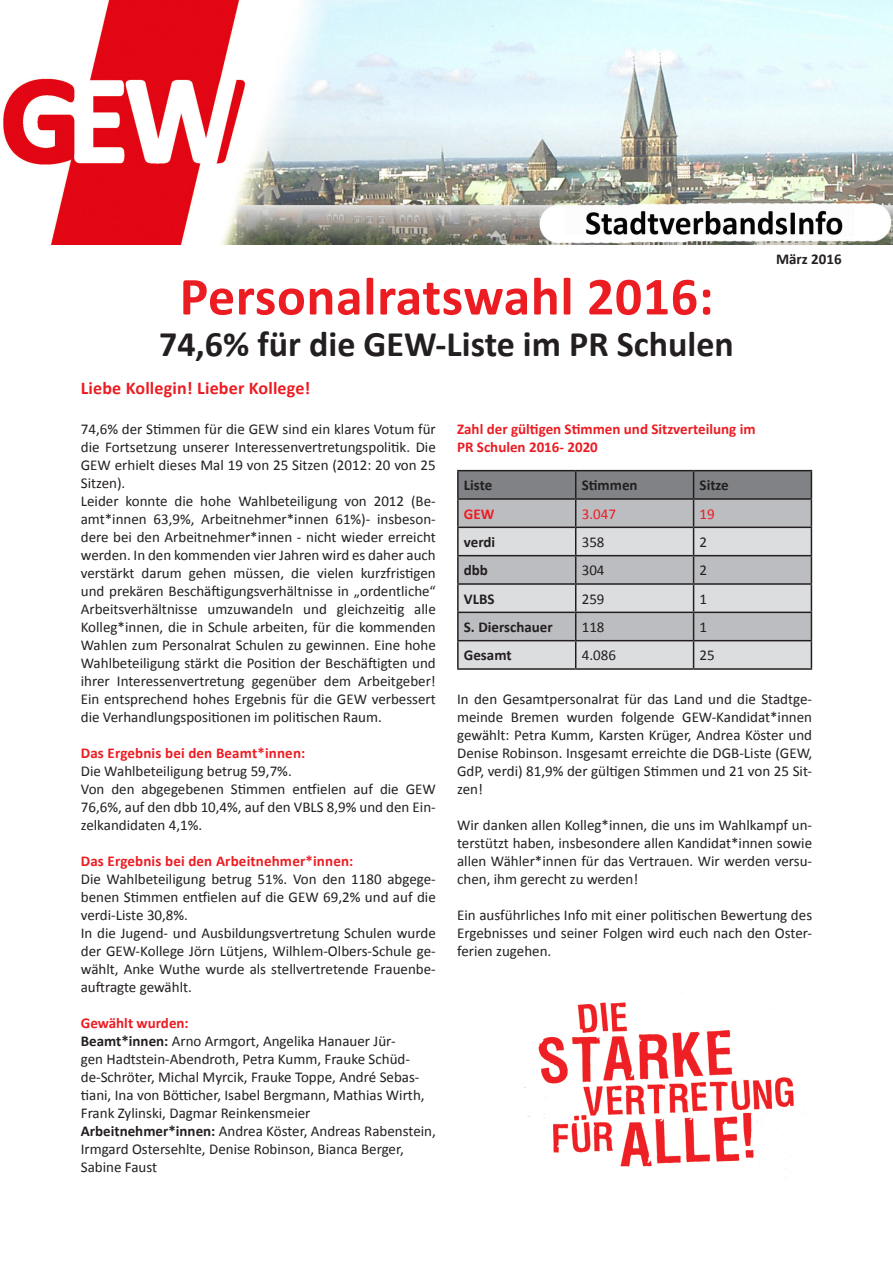
<style>
.page{position:relative;width:893px;height:1263px;background:#fff}
.page>*{position:absolute;margin:0;border:0;box-sizing:border-box;transform-origin:0 0}
.Seitentitel{font:700 54px "Calibri";letter-spacing:.01em;color:#eb1d23}
.Seitenuntertitel{font:700 36px "Calibri";color:#231f20}
.Zwischenüberschrift{font:700 18px "Calibri";letter-spacing:.01em;color:#eb1d23}
.Fließtext{font:15px/18px "Calibri";color:#231f20;text-align:justify}
.Fließtext-2{font:700 15px "Calibri";color:#eb1d23}
.Zwischenüberschrift-2{font:700 15px "Calibri";letter-spacing:.01em;color:#eb1d23}
.t1{font:700 15px "Calibri";color:#231f20}
.t2{font:15px "Calibri";color:#eb1d23}
.s1{font-weight:700}
</style>
<div class="page">
<img style="left:3px;top:0;width:890px;height:244px">
<hr style="left:457px;top:470px;width:119px;height:1px;background:#231f20">
<hr style="left:457px;top:471px;width:2px;height:27px;background:#231f20">
<hr style="left:576px;top:470px;width:118px;height:1px;background:#231f20">
<hr style="left:694px;top:470px;width:118px;height:1px;background:#231f20">
<hr style="left:457px;top:498px;width:119px;height:2px;background:#231f20">
<hr style="left:457px;top:500px;width:2px;height:27px;background:#231f20">
<hr style="left:457px;top:527px;width:119px;height:1px;background:#231f20">
<hr style="left:457px;top:528px;width:2px;height:27px;background:#231f20">
<hr style="left:457px;top:555px;width:119px;height:1px;background:#231f20">
<hr style="left:457px;top:556px;width:2px;height:27px;background:#231f20">
<hr style="left:457px;top:583px;width:119px;height:2px;background:#231f20">
<hr style="left:457px;top:585px;width:2px;height:27px;background:#231f20">
<hr style="left:457px;top:612px;width:119px;height:1px;background:#231f20">
<hr style="left:457px;top:613px;width:2px;height:27px;background:#231f20">
<hr style="left:457px;top:640px;width:119px;height:1px;background:#231f20">
<hr style="left:457px;top:641px;width:2px;height:27px;background:#231f20">
<svg style="left:458px;top:471px;width:354px;height:197px;background:#b7b8bb"></svg>
<hr style="left:457px;top:668px;width:119px;height:2px;background:#231f20">
<hr style="left:576px;top:668px;width:118px;height:2px;background:#231f20">
<hr style="left:694px;top:668px;width:118px;height:2px;background:#231f20">
<img style="left:523px;top:992px;width:284px;height:180px">
<p class="t1" style="left:776px;top:249px;width:67px">März 2016</p>
<p class="Seitentitel" style="left:180px;top:262px;width:535px">Personalratswahl 2016:</p>
<p class="Seitenuntertitel" style="left:159px;top:321px;width:576px">74,6% für die GEW-Liste im PR Schulen</p>
<p class="Zwischenüberschrift" style="left:81px;top:376px;width:231px">Liebe Kollegin! Lieber Kollege!</p>
<p class="Fließtext" style="left:81px;top:420px;width:357px">74,6% der Stimmen für die GEW sind ein klares Votum für die Fortsetzung unserer Interessenvertretungspolitik. Die GEW erhielt dieses Mal 19 von 25 Sitzen (2012: 20 von 25<br>Sitzen).</p>
<p class="Fließtext" style="left:81px;top:492px;width:357px">Leider konnte die hohe Wahlbeteiligung von 2012 (Be&shy;amt*innen 63,9%, Arbeitnehmer*innen 61%)- insbeson&shy;dere bei den Arbeitnehmer*innen - nicht wieder erreicht werden. In den kommenden vier Jahren wird es daher auch verstärkt darum gehen müssen, die vielen kurzfristigen und prekären Beschäftigungsverhältnisse in „ordentliche“ Arbeitsverhältnisse umzuwandeln und gleichzeitig alle Kolleg*innen, die in Schule arbeiten, für die kommenden Wahlen zum Personalrat Schulen zu gewinnen. Eine hohe Wahlbeteiligung stärkt die Position der Beschäftigten und ihrer Interessenvertretung gegenüber dem Arbeitgeber!<br>Ein entsprechend hohes Ergebnis für die GEW verbessert die Verhandlungspositionen im politischen Raum.</p>
<p class="Zwischenüberschrift-2" style="left:81px;top:743px;width:226px">Das Ergebnis bei den Beamt*innen:</p>
<p class="Fließtext" style="left:81px;top:762px;width:357px;text-align:left">Die Wahlbeteiligung betrug 59,7%.<br>Von den abgegebenen Stimmen entfielen auf die GEW 76,6%, auf den dbb 10,4%, auf den VBLS 8,9% und den Ein&shy;zelkandidaten 4,1%.</p>
<p class="Zwischenüberschrift-2" style="left:81px;top:851px;width:274px">Das Ergebnis bei den Arbeitnehmer*innen:</p>
<p class="Fließtext" style="left:81px;top:870px;width:357px">Die Wahlbeteiligung betrug 51%. Von den 1180 abgege&shy;benen Stimmen entfielen auf die GEW 69,2% und auf die verdi-Liste 30,8%.</p>
<p class="Fließtext" style="left:81px;top:924px;width:357px">In die Jugend- und Ausbildungsvertretung Schulen wurde der GEW-Kollege Jörn Lütjens, Wilhlem-Olbers-Schule ge&shy;wählt, Anke Wuthe wurde als stellvertretende Frauenbe&shy;auftragte gewählt.</p>
<p class="Fließtext-2" style="left:81px;top:1013px;width:109px">Gewählt wurden:</p>
<p class="Fließtext" style="left:81px;top:1032px;width:345px;text-align:left"><span class="s1">Beamt*innen:</span> Arno Armgort, Angelika Hanauer Jür-<br>gen Hadtstein-Abendroth, Petra Kumm, Frauke Schüd&shy;de-Schröter, Michal Myrcik, Frauke Toppe, André Sebas&shy;tiani, Ina von Bötticher, Isabel Bergmann, Mathias Wirth, Frank Zylinski, Dagmar Reinkensmeier</p>
<p class="Fließtext" style="left:81px;top:1122px;width:357px;text-align:left"><span class="s1">Arbeitnehmer*innen:</span> Andrea Köster, Andreas Rabenstein,<br>Irmgard Ostersehlte, Denise Robinson, Bianca Berger,<br>Sabine Faust</p>
<p class="Fließtext-2" style="left:457px;top:419px;width:300px">Zahl der gültigen Stimmen und Sitzverteilung im</p>
<p class="Fließtext-2" style="left:457px;top:437px;width:142px">PR Schulen 2016- 2020</p>
<p class="t1" style="left:464px;top:476px;width:30px">Liste</p>
<p class="t1" style="left:582px;top:476px;width:57px">Stimmen</p>
<p class="t1" style="left:700px;top:476px;width:31px">Sitze</p>
<p class="Fließtext-2" style="left:464px;top:504px;width:32px">GEW</p>
<p class="t2" style="left:582px;top:504px;width:36px">3.047</p>
<p class="t2" style="left:700px;top:504px;width:17px">19</p>
<p class="t1" style="left:464px;top:532px;width:33px">verdi</p>
<p class="Fließtext" style="left:582px;top:533px;width:24px">358</p>
<p class="Fließtext" style="left:700px;top:533px;width:9px">2</p>
<p class="t1" style="left:464px;top:561px;width:26px">dbb</p>
<p class="Fließtext" style="left:582px;top:561px;width:24px">304</p>
<p class="Fließtext" style="left:700px;top:561px;width:9px">2</p>
<p class="t1" style="left:464px;top:589px;width:32px">VLBS</p>
<p class="Fließtext" style="left:582px;top:590px;width:24px">259</p>
<p class="Fließtext" style="left:700px;top:590px;width:9px">1</p>
<p class="t1" style="left:464px;top:617px;width:90px">S. Dierschauer</p>
<p class="Fließtext" style="left:582px;top:618px;width:24px">118</p>
<p class="Fließtext" style="left:700px;top:618px;width:9px">1</p>
<p class="t1" style="left:464px;top:646px;width:49px">Gesamt</p>
<p class="Fließtext" style="left:582px;top:646px;width:36px">4.086</p>
<p class="Fließtext" style="left:700px;top:646px;width:17px">25</p>
<p class="Fließtext" style="left:457px;top:690px;width:357px">In den Gesamtpersonalrat für das Land und die Stadtge&shy;meinde Bremen wurden folgende GEW-Kandidat*innen gewählt: Petra Kumm, Karsten Krüger, Andrea Köster und Denise Robinson. Insgesamt erreichte die DGB-Liste (GEW, GdP, verdi) 81,9% der gültigen Stimmen und 21 von 25 Sit&shy;zen!</p>
<p class="Fließtext" style="left:457px;top:816px;width:357px">Wir danken allen Kolleg*innen, die uns im Wahlkampf un&shy;terstützt haben, insbesondere allen Kandidat*innen sowie allen Wähler*innen für das Vertrauen. Wir werden versu&shy;chen, ihm gerecht zu werden!</p>
<p class="Fließtext" style="left:457px;top:906px;width:357px">Ein ausführliches Info mit einer politischen Bewertung des Ergebnisses und seiner Folgen wird euch nach den Oster&shy;ferien zugehen.</p>
</div>
